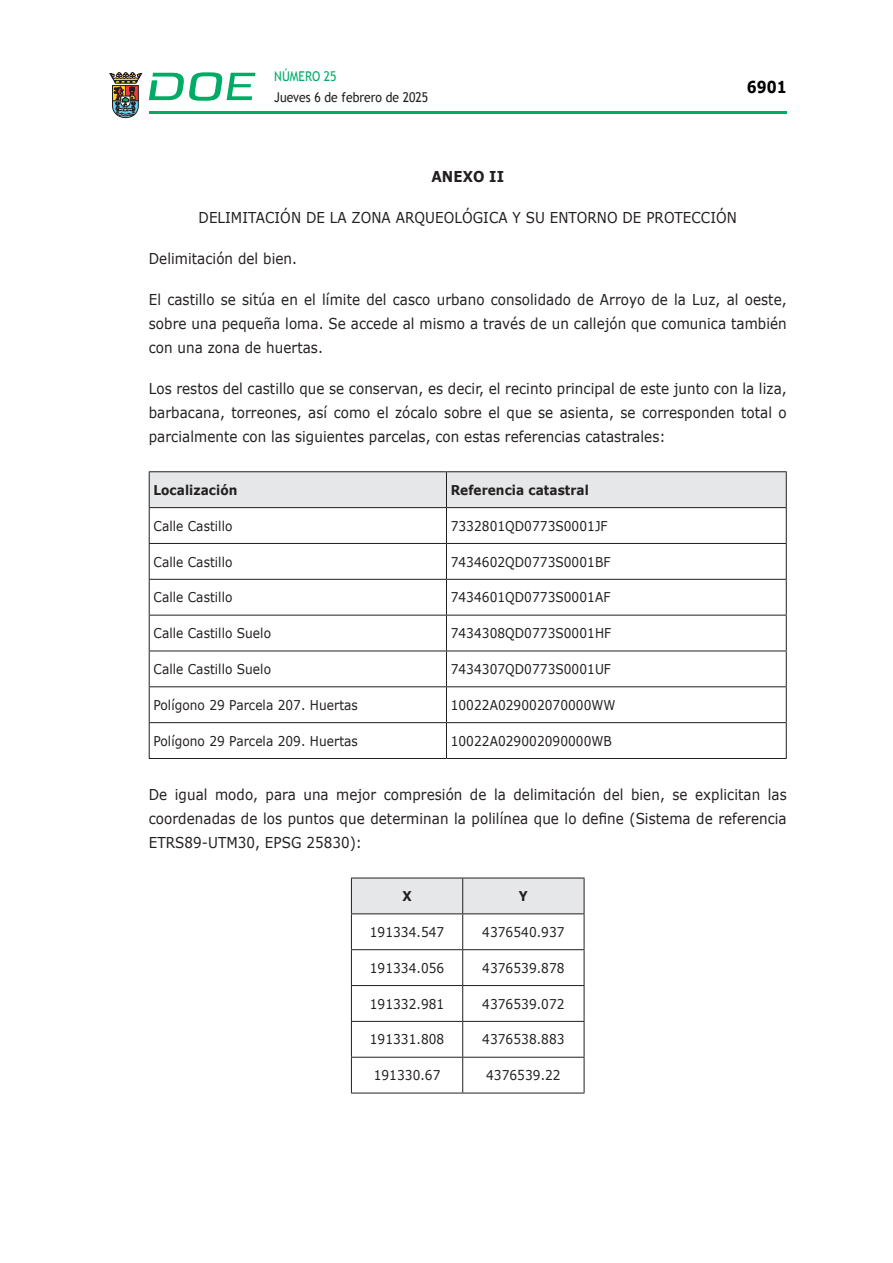
<style>
.page{position:relative;width:893px;height:1263px;background:#fff}
.page>*{position:absolute;margin:0;border:0;box-sizing:border-box;transform-origin:0 0}
.t1{font:700 16.5px "Verdana";color:#000;scale:.85 1}
.CUERPO_DE_TEXTO{font:15px/24px "Verdana";letter-spacing:.005em;color:#231f20;text-align:justify;scale:.9 1}
.CUERPO_DE_TEXTO-2{font:700 15px "Verdana";letter-spacing:.005em;color:#231f20;scale:.9 1}
.CUERPO_DE_TEXTO_TABL{font:13.5px "Verdana";letter-spacing:.005em;color:#231f20;scale:.9 1}
.TABLATITULO{font:700 13.5px "Verdana";letter-spacing:.005em;color:#231f20;scale:.9 1}
.t2{font:13.5px "Trebuchet MS";color:#231f20;scale:.9 1}
.t3{font:13.5px "Trebuchet MS";color:#00ab67;scale:.9 1}
</style>
<div class="page">
<hr style="left:149px;top:111px;width:638px;height:3px;background:#00ab66">
<svg style="left:109px;top:72px;width:33px;height:46px"></svg>
<svg style="left:149px;top:72px;width:106px;height:29px"></svg>
<div style="left:150px;top:472px;width:636px;height:35px;background:#e6e7e9"></div>
<hr style="left:149px;top:471px;width:297px;height:1px;background:#231f20">
<hr style="left:149px;top:472px;width:1px;height:35px;background:#231f20">
<hr style="left:446px;top:471px;width:341px;height:1px;background:#231f20">
<hr style="left:446px;top:472px;width:1px;height:35px;background:#231f20">
<hr style="left:786px;top:472px;width:1px;height:35px;background:#231f20">
<hr style="left:149px;top:507px;width:297px;height:1px;background:#231f20">
<hr style="left:149px;top:508px;width:1px;height:35px;background:#231f20">
<hr style="left:446px;top:507px;width:341px;height:1px;background:#231f20">
<hr style="left:446px;top:508px;width:1px;height:35px;background:#231f20">
<hr style="left:786px;top:508px;width:1px;height:35px;background:#231f20">
<hr style="left:149px;top:543px;width:297px;height:1px;background:#231f20">
<hr style="left:149px;top:544px;width:1px;height:35px;background:#231f20">
<hr style="left:446px;top:543px;width:341px;height:1px;background:#231f20">
<hr style="left:446px;top:544px;width:1px;height:35px;background:#231f20">
<hr style="left:786px;top:544px;width:1px;height:35px;background:#231f20">
<hr style="left:149px;top:579px;width:297px;height:1px;background:#231f20">
<hr style="left:149px;top:580px;width:1px;height:35px;background:#231f20">
<hr style="left:446px;top:579px;width:341px;height:1px;background:#231f20">
<hr style="left:446px;top:580px;width:1px;height:35px;background:#231f20">
<hr style="left:786px;top:580px;width:1px;height:35px;background:#231f20">
<hr style="left:149px;top:615px;width:297px;height:1px;background:#231f20">
<hr style="left:149px;top:615px;width:1px;height:36px;background:#231f20">
<hr style="left:446px;top:615px;width:341px;height:1px;background:#231f20">
<hr style="left:446px;top:615px;width:1px;height:36px;background:#231f20">
<hr style="left:786px;top:615px;width:1px;height:36px;background:#231f20">
<hr style="left:149px;top:651px;width:297px;height:1px;background:#231f20">
<hr style="left:149px;top:651px;width:1px;height:35px;background:#231f20">
<hr style="left:446px;top:651px;width:341px;height:1px;background:#231f20">
<hr style="left:446px;top:651px;width:1px;height:35px;background:#231f20">
<hr style="left:786px;top:651px;width:1px;height:35px;background:#231f20">
<hr style="left:149px;top:686px;width:297px;height:1px;background:#231f20">
<hr style="left:149px;top:687px;width:1px;height:35px;background:#231f20">
<hr style="left:446px;top:686px;width:341px;height:1px;background:#231f20">
<hr style="left:446px;top:687px;width:1px;height:35px;background:#231f20">
<hr style="left:786px;top:687px;width:1px;height:35px;background:#231f20">
<hr style="left:149px;top:722px;width:297px;height:1px;background:#231f20">
<hr style="left:149px;top:723px;width:1px;height:35px;background:#231f20">
<hr style="left:446px;top:722px;width:341px;height:1px;background:#231f20">
<hr style="left:446px;top:723px;width:1px;height:35px;background:#231f20">
<hr style="left:786px;top:723px;width:1px;height:35px;background:#231f20">
<hr style="left:149px;top:758px;width:297px;height:1px;background:#231f20">
<hr style="left:446px;top:758px;width:341px;height:1px;background:#231f20">
<div style="left:352px;top:879px;width:232px;height:34px;background:#e6e7e9"></div>
<hr style="left:351px;top:878px;width:112px;height:1px;background:#231f20">
<hr style="left:351px;top:878px;width:1px;height:35px;background:#231f20">
<hr style="left:463px;top:878px;width:121px;height:1px;background:#231f20">
<hr style="left:462px;top:878px;width:1px;height:35px;background:#231f20">
<hr style="left:584px;top:878px;width:1px;height:35px;background:#231f20">
<hr style="left:351px;top:913px;width:112px;height:1px;background:#231f20">
<hr style="left:351px;top:914px;width:1px;height:35px;background:#231f20">
<hr style="left:463px;top:913px;width:121px;height:1px;background:#231f20">
<hr style="left:462px;top:914px;width:1px;height:35px;background:#231f20">
<hr style="left:584px;top:914px;width:1px;height:35px;background:#231f20">
<hr style="left:351px;top:949px;width:112px;height:1px;background:#231f20">
<hr style="left:351px;top:950px;width:1px;height:35px;background:#231f20">
<hr style="left:463px;top:949px;width:121px;height:1px;background:#231f20">
<hr style="left:462px;top:950px;width:1px;height:35px;background:#231f20">
<hr style="left:584px;top:950px;width:1px;height:35px;background:#231f20">
<hr style="left:351px;top:985px;width:112px;height:1px;background:#231f20">
<hr style="left:351px;top:986px;width:1px;height:35px;background:#231f20">
<hr style="left:463px;top:985px;width:121px;height:1px;background:#231f20">
<hr style="left:462px;top:986px;width:1px;height:35px;background:#231f20">
<hr style="left:584px;top:986px;width:1px;height:35px;background:#231f20">
<hr style="left:351px;top:1021px;width:112px;height:1px;background:#231f20">
<hr style="left:351px;top:1022px;width:1px;height:35px;background:#231f20">
<hr style="left:463px;top:1021px;width:121px;height:1px;background:#231f20">
<hr style="left:462px;top:1022px;width:1px;height:35px;background:#231f20">
<hr style="left:584px;top:1022px;width:1px;height:35px;background:#231f20">
<hr style="left:351px;top:1057px;width:112px;height:1px;background:#231f20">
<hr style="left:351px;top:1057px;width:1px;height:36px;background:#231f20">
<hr style="left:463px;top:1057px;width:121px;height:1px;background:#231f20">
<hr style="left:462px;top:1057px;width:1px;height:36px;background:#231f20">
<hr style="left:584px;top:1057px;width:1px;height:36px;background:#231f20">
<hr style="left:351px;top:1093px;width:112px;height:1px;background:#231f20">
<hr style="left:463px;top:1093px;width:121px;height:1px;background:#231f20">
<p class="t3" style="left:274px;top:68px;width:71px">NÚMERO 25</p>
<p class="t2" style="left:274px;top:89px;width:173px">Jueves 6 de febrero de 2025</p>
<p class="t1" style="left:747px;top:76px;width:48px">6901</p>
<p class="CUERPO_DE_TEXTO-2" style="left:431px;top:166px;width:82px">ANEXO II</p>
<p class="CUERPO_DE_TEXTO" style="left:199px;top:205px;width:600px">DELIMITACIÓN DE LA ZONA ARQUEOLÓGICA Y SU ENTORNO DE PROTECCIÓN</p>
<p class="CUERPO_DE_TEXTO" style="left:149px;top:246px;width:166px">Delimitación del bien.</p>
<p class="CUERPO_DE_TEXTO" style="left:149px;top:287px;width:710px">El castillo se sitúa en el límite del casco urbano consolidado de Arroyo de la Luz, al oeste, sobre una pequeña loma. Se accede al mismo a través de un callejón que comunica también con una zona de huertas.</p>
<p class="CUERPO_DE_TEXTO" style="left:149px;top:376px;width:710px">Los restos del castillo que se conservan, es decir, el recinto principal de este junto con la liza, barbacana, torreones, así como el zócalo sobre el que se asienta, se corresponden total o parcialmente con las siguientes parcelas, con estas referencias catastrales:</p>
<p class="TABLATITULO" style="left:153px;top:481px;width:95px">Localización</p>
<p class="TABLATITULO" style="left:451px;top:481px;width:155px">Referencia catastral</p>
<p class="CUERPO_DE_TEXTO_TABL" style="left:153px;top:517px;width:89px">Calle Castillo</p>
<p class="CUERPO_DE_TEXTO_TABL" style="left:451px;top:517px;width:176px">7332801QD0773S0001JF</p>
<p class="CUERPO_DE_TEXTO_TABL" style="left:153px;top:553px;width:89px">Calle Castillo</p>
<p class="CUERPO_DE_TEXTO_TABL" style="left:451px;top:553px;width:179px">7434602QD0773S0001BF</p>
<p class="CUERPO_DE_TEXTO_TABL" style="left:153px;top:589px;width:89px">Calle Castillo</p>
<p class="CUERPO_DE_TEXTO_TABL" style="left:451px;top:589px;width:179px">7434601QD0773S0001AF</p>
<p class="CUERPO_DE_TEXTO_TABL" style="left:153px;top:625px;width:132px">Calle Castillo Suelo</p>
<p class="CUERPO_DE_TEXTO_TABL" style="left:451px;top:625px;width:180px">7434308QD0773S0001HF</p>
<p class="CUERPO_DE_TEXTO_TABL" style="left:153px;top:660px;width:132px">Calle Castillo Suelo</p>
<p class="CUERPO_DE_TEXTO_TABL" style="left:451px;top:660px;width:179px">7434307QD0773S0001UF</p>
<p class="CUERPO_DE_TEXTO_TABL" style="left:153px;top:696px;width:229px">Polígono 29 Parcela 207. Huertas</p>
<p class="CUERPO_DE_TEXTO_TABL" style="left:451px;top:696px;width:185px">10022A029002070000WW</p>
<p class="CUERPO_DE_TEXTO_TABL" style="left:153px;top:732px;width:229px">Polígono 29 Parcela 209. Huertas</p>
<p class="CUERPO_DE_TEXTO_TABL" style="left:451px;top:732px;width:181px">10022A029002090000WB</p>
<p class="CUERPO_DE_TEXTO" style="left:149px;top:783px;width:710px">De igual modo, para una mejor compresión de la delimitación del bien, se explicitan las coordenadas de los puntos que determinan la polilínea que lo define (Sistema de referencia ETRS89-UTM30, EPSG 25830):</p>
<p class="TABLATITULO" style="left:402px;top:887px;width:12px">X</p>
<p class="TABLATITULO" style="left:519px;top:887px;width:11px">Y</p>
<p class="CUERPO_DE_TEXTO_TABL" style="left:370px;top:923px;width:84px">191334.547</p>
<p class="CUERPO_DE_TEXTO_TABL" style="left:482px;top:923px;width:93px">4376540.937</p>
<p class="CUERPO_DE_TEXTO_TABL" style="left:370px;top:959px;width:84px">191334.056</p>
<p class="CUERPO_DE_TEXTO_TABL" style="left:482px;top:959px;width:93px">4376539.878</p>
<p class="CUERPO_DE_TEXTO_TABL" style="left:370px;top:995px;width:84px">191332.981</p>
<p class="CUERPO_DE_TEXTO_TABL" style="left:482px;top:995px;width:93px">4376539.072</p>
<p class="CUERPO_DE_TEXTO_TABL" style="left:370px;top:1031px;width:84px">191331.808</p>
<p class="CUERPO_DE_TEXTO_TABL" style="left:482px;top:1031px;width:93px">4376538.883</p>
<p class="CUERPO_DE_TEXTO_TABL" style="left:374px;top:1067px;width:76px">191330.67</p>
<p class="CUERPO_DE_TEXTO_TABL" style="left:486px;top:1067px;width:84px">4376539.22</p>
</div>
